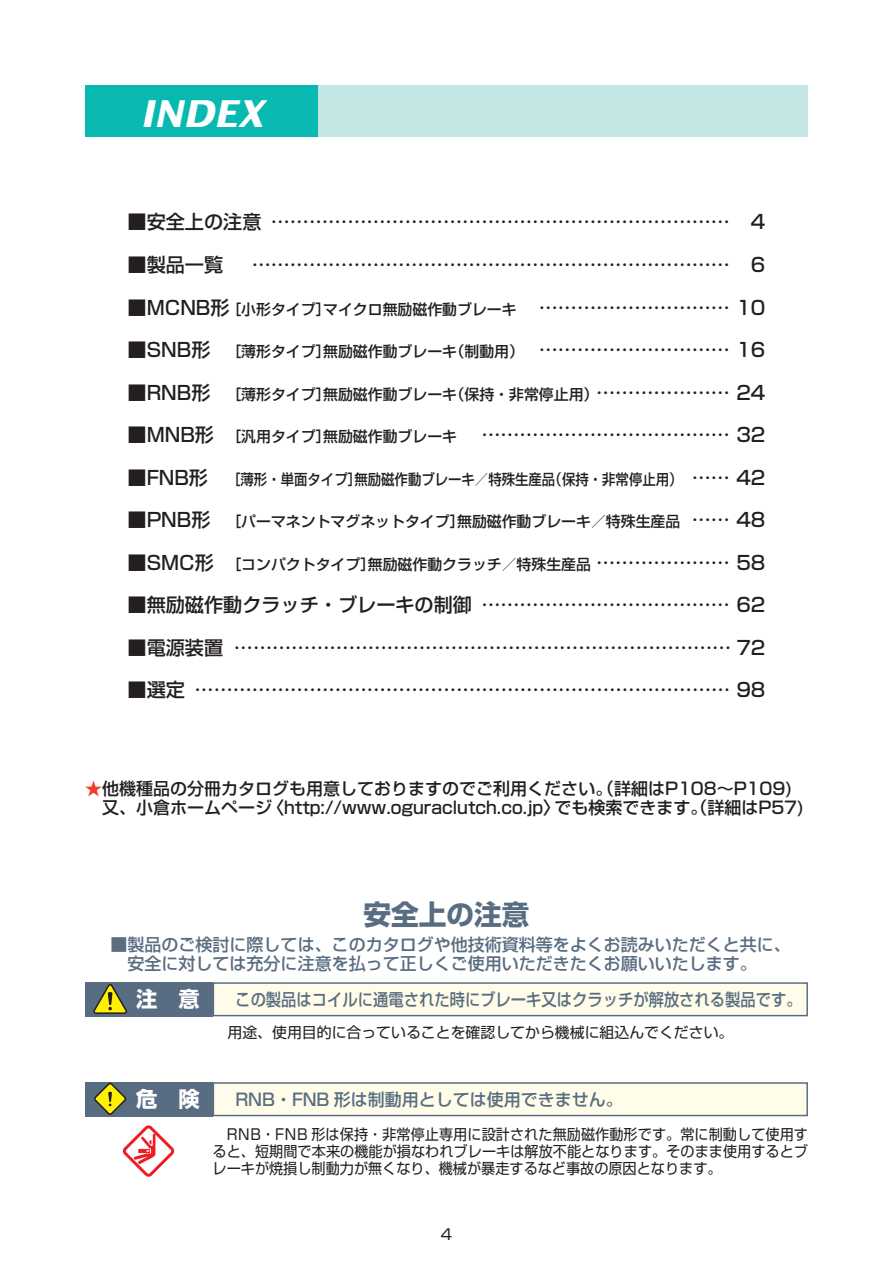
<style>
.page{position:relative;width:893px;height:1263px;background:#fff}
.page>*{position:absolute;margin:0;border:0;box-sizing:border-box;transform-origin:0 0}
.t1{font:italic 700 37.2px "Lucida Sans";color:#fff}
.t2{font:700 27.6px "Shin Go Pro";color:#596d82}
.t3{font:700 21.3px "Shin Go Pro";color:#fff}
.t4{font:500 19.2px "Shin Go Pro";color:#231f20}
.t5{font:500 16.95px/19.2px "Shin Go Pro";color:#231f20}
.t6{font:500 16.95px/19.2px "Shin Go Pro";color:#596d82}
.t7{font:500 16.95px "Shin Go Pro";color:#596d82;scale:.9 1}
.t8{font:500 14.85px "Shin Go Pro";color:#231f20}
.t9{font:14.85px/17px "Shin Go Pro";color:#231f20;text-align:justify;scale:.95 1}
.t10{font:500 14.85px "Shin Go Pro";color:#231f20;scale:.9 1}
.t11{font:14.85px "Shin Go Pro";color:#231f20}
.s1{font-size:19.2px}
.s2{color:#ef3e29}
</style>
<div class="page">
<div style="left:85px;top:85px;width:723px;height:51px;background:#08b9b2"></div>
<div style="left:319px;top:85px;width:489px;height:51px;background:#c3e5e4"></div>
<div style="left:85px;top:982px;width:128px;height:34px;background:#596d82"></div>
<svg style="left:93px;top:984px;width:34px;height:30px"></svg>
<div style="left:213px;top:983px;width:594px;height:32px;background:#fffde9"></div>
<div style="left:213px;top:982px;width:595px;height:34px;border:1px solid #596d82"></div>
<div style="left:85px;top:1082px;width:128px;height:34px;background:#596d82"></div>
<svg style="left:94px;top:1082px;width:32px;height:33px"></svg>
<div style="left:213px;top:1083px;width:594px;height:32px;background:#fffde9"></div>
<div style="left:213px;top:1082px;width:595px;height:34px;border:1px solid #596d82"></div>
<svg style="left:122px;top:1125px;width:53px;height:52px"></svg>
<h1 class="t1" style="left:140px;top:91px;width:125px">INDEX</h1>
<p class="t4" style="left:128px;top:206px;width:639px">■安全上の注意 ……………………………………………………………… 4</p>
<p class="t4" style="left:128px;top:249px;width:97px">■製品一覧</p>
<p class="t4" style="left:252px;top:249px;width:515px">………………………………………………………………… 6</p>
<p class="t8" style="left:128px;top:297px;width:639px"><span class="s1">■MCNB形</span> ［小形タイプ］マイクロ無励磁作動ブレーキ <span class="s1">………………………… 10</span></p>
<p class="t8" style="left:128px;top:339px;width:639px"><span class="s1">■SNB形</span> ［薄形タイプ］無励磁作動ブレーキ（制動用） <span class="s1">………………………… 16</span></p>
<p class="t8" style="left:128px;top:382px;width:639px"><span class="s1">■RNB形</span> ［薄形タイプ］無励磁作動ブレーキ（保持・非常停止用）<span class="s1">………………… 24</span></p>
<p class="t8" style="left:128px;top:424px;width:331px"><span class="s1">■MNB形</span> ［汎用タイプ］無励磁作動ブレーキ</p>
<p class="t4" style="left:481px;top:419px;width:286px">………………………………… 32</p>
<p class="t10" style="left:128px;top:467px;width:710px"><span class="s1">■FNB形</span> ［薄形・単面タイプ］無励磁作動ブレーキ／特殊生産品（保持・非常停止用） <span class="s1">…… 42</span></p>
<p class="t8" style="left:128px;top:509px;width:639px"><span class="s1">■PNB形</span> ［パーマネントマグネットタイプ］無励磁作動ブレーキ／特殊生産品 <span class="s1">…… 48</span></p>
<p class="t8" style="left:128px;top:552px;width:639px"><span class="s1">■SMC形</span> ［コンパクトタイプ］無励磁作動クラッチ／特殊生産品 <span class="s1">………………… 58</span></p>
<p class="t4" style="left:128px;top:589px;width:639px">■無励磁作動クラッチ・ブレーキの制御 ………………………………… 62</p>
<p class="t4" style="left:128px;top:632px;width:639px">■電源装置 …………………………………………………………………… 72</p>
<p class="t4" style="left:128px;top:674px;width:639px">■選定 ………………………………………………………………………… 98</p>
<p class="t5" style="left:85px;top:777px;width:721px"><span class="s2">★</span>他機種品の分冊カタログも用意しておりますのでご利用ください。（詳細はP108～P109)　又、小倉ホームページ〈http://www.oguraclutch.co.jp〉でも検索できます。（詳細はP57)</p>
<h2 class="t2" style="left:364px;top:892px;width:167px">安全上の注意</h2>
<p class="t6" style="left:111px;top:932px;width:682px">■製品のご検討に際しては、このカタログや他技術資料等をよくお読みいただくと共に、　安全に対しては充分に注意を払って正しくご使用いただきたくお願いいたします。</p>
<h3 class="t3" style="left:136px;top:982px;width:65px">注　意</h3>
<p class="t7" style="left:235px;top:985px;width:631px">この製品はコイルに通電された時にブレーキ又はクラッチが解放される製品です。</p>
<p class="t11" style="left:213px;top:1020px;width:522px">　用途、使用目的に合っていることを確認してから機械に組込んでください。</p>
<h3 class="t3" style="left:136px;top:1082px;width:65px">危　険</h3>
<p class="t6" style="left:235px;top:1088px;width:389px">RNB・FNB 形は制動用としては使用できません。</p>
<p class="t9" style="left:213px;top:1124px;width:628px">　RNB・FNB 形は保持・非常停止専用に設計された無励磁作動形です。常に制動して使用すると、短期間で本来の機能が損なわれブレーキは解放不能となります。そのまま使用するとブレーキが焼損し制動力が無くなり、機械が暴走するなど事故の原因となります。</p>
<p class="t11" style="left:441px;top:1222px;width:13px">4</p>
</div>
